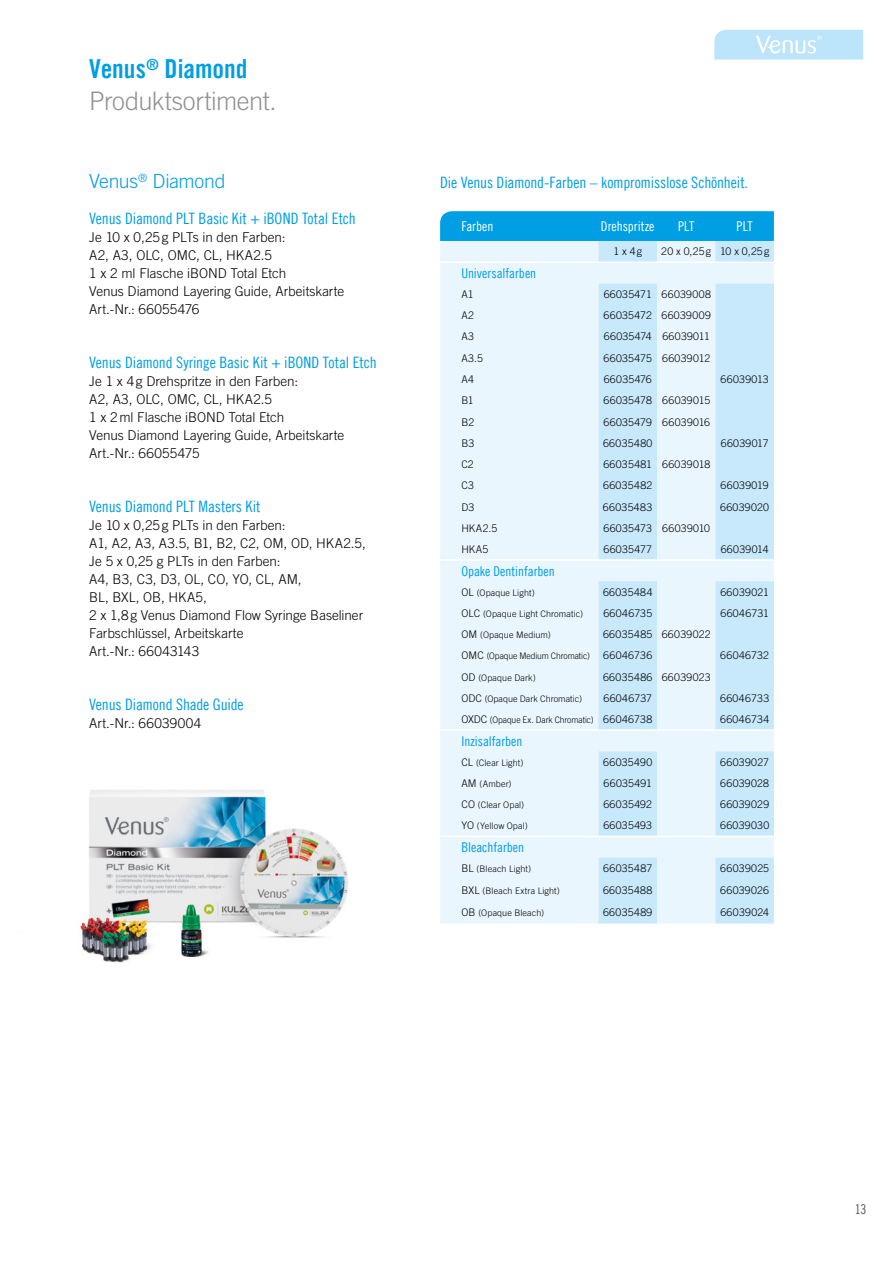
<style>
.page{position:relative;width:893px;height:1263px;background:#fff}
.page>*{position:absolute;margin:0;border:0;box-sizing:border-box;transform-origin:0 0}
.t1{font:26.25px "Trade Gothic LT Com Bd Cn 20";color:#009ee3}
.t2{font:300 25.5px "Trade Gothic LT Com";letter-spacing:-.015em;color:#919292}
.t3{font:300 19.5px "Trade Gothic LT Com";letter-spacing:-.015em;color:#009ee3}
.t4{font:15.75px "Trade Gothic LT Com Cn 18";letter-spacing:-.01em;color:#009ee3}
.t5{font:300 13.5px/18px "Trade Gothic LT Com";letter-spacing:-.005em;color:#000}
.t6{font:13.5px "Trade Gothic LT Com Cn 18";color:#009ee3}
.t7{font:13.5px "Trade Gothic LT Com Cn 18";color:#fff}
.t8{font:300 13.5px "Trade Gothic LT Com";letter-spacing:.025em;color:#000}
.t9{font:13.5px "Trade Gothic LT Com Cn 18";color:#565656}
.t10{font:300 10.5px "Trade Gothic LT Com";letter-spacing:.035em;color:#000}
.t11{font:300 10.5px "Trade Gothic LT Com";letter-spacing:.015em;color:#000}
.t12{font:300 9px "Trade Gothic LT Com";letter-spacing:.01em;color:#000}
.t13{font:300 9px "Trade Gothic LT Com";letter-spacing:.01em;color:#000;scale:.95 1}
.t14{font:300 9px "Trade Gothic LT Com";letter-spacing:-.01em;color:#000;scale:.95 1}
.s1{font-size:10.5px}
</style>
<div class="page">
<img style="left:80px;top:790px;width:268px;height:173px">
<svg style="left:714px;top:30px;width:149px;height:30px;background:#c2e6fa"></svg>
<div style="left:440px;top:211px;width:334px;height:30px;background:#009ee3"></div>
<div style="left:440px;top:241px;width:158px;height:682px;background:#eaf6fe"></div>
<svg style="left:598px;top:241px;width:176px;height:682px;background:#d6edfc"></svg>
<hr style="left:440px;top:559px;width:158px;height:2px;background:#fff">
<hr style="left:598px;top:559px;width:59px;height:2px;background:#fff">
<hr style="left:657px;top:559px;width:58px;height:2px;background:#fff">
<hr style="left:715px;top:559px;width:59px;height:2px;background:#fff">
<hr style="left:440px;top:729px;width:158px;height:2px;background:#fff">
<hr style="left:598px;top:729px;width:59px;height:2px;background:#fff">
<hr style="left:657px;top:729px;width:58px;height:2px;background:#fff">
<hr style="left:715px;top:729px;width:59px;height:2px;background:#fff">
<hr style="left:440px;top:261px;width:158px;height:2px;background:#fff">
<hr style="left:598px;top:261px;width:59px;height:2px;background:#fff">
<hr style="left:657px;top:261px;width:58px;height:2px;background:#fff">
<hr style="left:715px;top:261px;width:59px;height:2px;background:#fff">
<hr style="left:440px;top:836px;width:158px;height:1px;background:#fff">
<hr style="left:598px;top:836px;width:59px;height:1px;background:#fff">
<hr style="left:657px;top:836px;width:58px;height:1px;background:#fff">
<hr style="left:715px;top:836px;width:59px;height:1px;background:#fff">
<h1 class="t1" style="left:89px;top:53px;width:160px">Venus<sup>®</sup> Diamond</h1>
<h2 class="t2" style="left:89px;top:86px;width:189px">Produktsortiment.</h2>
<h3 class="t3" style="left:89px;top:170px;width:138px">Venus<sup>®</sup> Diamond</h3>
<p class="t4" style="left:89px;top:209px;width:268px">Venus Diamond PLT Basic Kit + iBOND Total Etch</p>
<p class="t5" style="left:89px;top:228px;width:257px">Je 10 x 0,25g PLTs in den Farben:<br>A2, A3, OLC, OMC, CL, HKA2.5<br>1 x 2 ml Flasche iBOND Total Etch<br>Venus Diamond Layering Guide, Arbeitskarte<br>Art.-Nr.: 66055476</p>
<p class="t4" style="left:89px;top:353px;width:289px">Venus Diamond Syringe Basic Kit + iBOND Total Etch</p>
<p class="t5" style="left:89px;top:372px;width:257px">Je 1 x 4g Drehspritze in den Farben:<br>A2, A3, OLC, OMC, CL, HKA2.5<br>1 x 2ml Flasche iBOND Total Etch<br>Venus Diamond Layering Guide, Arbeitskarte<br>Art.-Nr.: 66055475</p>
<p class="t4" style="left:89px;top:497px;width:173px">Venus Diamond PLT Masters Kit</p>
<p class="t5" style="left:89px;top:516px;width:278px">Je 10 x 0,25g PLTs in den Farben:<br>A1, A2, A3, A3.5, B1, B2, C2, OM, OD, HKA2.5,<br>Je 5 x 0,25 g PLTs in den Farben:<br>A4, B3, C3, D3, OL, CO, YO, CL, AM,<br>BL, BXL, OB, HKA5,<br>2 x 1,8g Venus Diamond Flow Syringe Baseliner<br>Farbschlüssel, Arbeitskarte<br>Art.-Nr.: 66043143</p>
<p class="t4" style="left:89px;top:695px;width:156px">Venus Diamond Shade Guide</p>
<p class="t8" style="left:89px;top:715px;width:113px">Art.-Nr.: 66039004</p>
<p class="t4" style="left:440px;top:173px;width:310px">Die Venus Diamond-Farben – kompromisslose Schönheit.</p>
<p class="t7" style="left:461px;top:218px;width:34px">Farben</p>
<p class="t7" style="left:601px;top:218px;width:55px">Drehspritze</p>
<p class="t7" style="left:678px;top:218px;width:18px">PLT</p>
<p class="t7" style="left:736px;top:218px;width:18px">PLT</p>
<p class="t10" style="left:613px;top:245px;width:30px">1 x 4g</p>
<p class="t11" style="left:661px;top:245px;width:109px">20 x 0,25g 10 x 0,25g</p>
<p class="t6" style="left:461px;top:265px;width:76px">Universalfarben</p>
<p class="t10" style="left:461px;top:288px;width:14px">A1</p>
<p class="t10" style="left:604px;top:288px;width:109px">66035471 66039008</p>
<p class="t10" style="left:461px;top:309px;width:14px">A2</p>
<p class="t10" style="left:604px;top:309px;width:109px">66035472 66039009</p>
<p class="t10" style="left:461px;top:330px;width:14px">A3</p>
<p class="t10" style="left:604px;top:330px;width:108px">66035474 66039011</p>
<p class="t10" style="left:461px;top:352px;width:23px">A3.5</p>
<p class="t10" style="left:604px;top:352px;width:108px">66035475 66039012</p>
<p class="t10" style="left:461px;top:373px;width:14px">A4</p>
<p class="t10" style="left:604px;top:373px;width:50px">66035476</p>
<p class="t10" style="left:721px;top:373px;width:50px">66039013</p>
<p class="t10" style="left:461px;top:394px;width:14px">B1</p>
<p class="t10" style="left:604px;top:394px;width:108px">66035478 66039015</p>
<p class="t10" style="left:461px;top:416px;width:14px">B2</p>
<p class="t10" style="left:603px;top:416px;width:108px">66035479 66039016</p>
<p class="t10" style="left:461px;top:437px;width:15px">B3</p>
<p class="t10" style="left:603px;top:437px;width:51px">66035480</p>
<p class="t10" style="left:721px;top:437px;width:49px">66039017</p>
<p class="t10" style="left:461px;top:458px;width:14px">C2</p>
<p class="t10" style="left:603px;top:458px;width:108px">66035481 66039018</p>
<p class="t10" style="left:461px;top:479px;width:14px">C3</p>
<p class="t10" style="left:603px;top:479px;width:51px">66035482</p>
<p class="t10" style="left:721px;top:479px;width:50px">66039019</p>
<p class="t10" style="left:461px;top:501px;width:15px">D3</p>
<p class="t10" style="left:603px;top:501px;width:51px">66035483</p>
<p class="t10" style="left:720px;top:501px;width:50px">66039020</p>
<p class="t10" style="left:461px;top:522px;width:38px">HKA2.5</p>
<p class="t10" style="left:603px;top:522px;width:108px">66035473 66039010</p>
<p class="t10" style="left:461px;top:543px;width:29px">HKA5</p>
<p class="t10" style="left:603px;top:543px;width:50px">66035477</p>
<p class="t10" style="left:721px;top:543px;width:49px">66039014</p>
<p class="t6" style="left:461px;top:563px;width:95px">Opake Dentinfarben</p>
<p class="t12" style="left:461px;top:587px;width:75px"><span class="s1">OL</span> (Opaque Light)</p>
<p class="t10" style="left:603px;top:586px;width:51px">66035484</p>
<p class="t10" style="left:720px;top:586px;width:50px">66039021</p>
<p class="t12" style="left:461px;top:608px;width:123px"><span class="s1">OLC</span> (Opaque Light Chromatic)</p>
<p class="t10" style="left:603px;top:607px;width:50px">66046735</p>
<p class="t10" style="left:720px;top:607px;width:50px">66046731</p>
<p class="t12" style="left:461px;top:630px;width:91px"><span class="s1">OM</span> (Opaque Medium)</p>
<p class="t10" style="left:603px;top:628px;width:109px">66035485 66039022</p>
<p class="t14" style="left:461px;top:651px;width:137px"><span class="s1">OMC</span> (Opaque Medium Chromatic)</p>
<p class="t10" style="left:603px;top:649px;width:50px">66046736</p>
<p class="t10" style="left:720px;top:649px;width:50px">66046732</p>
<p class="t12" style="left:461px;top:672px;width:76px"><span class="s1">OD</span> (Opaque Dark)</p>
<p class="t10" style="left:603px;top:671px;width:109px">66035486 66039023</p>
<p class="t12" style="left:461px;top:693px;width:122px"><span class="s1">ODC</span> (Opaque Dark Chromatic)</p>
<p class="t10" style="left:603px;top:692px;width:50px">66046737</p>
<p class="t10" style="left:720px;top:692px;width:51px">66046733</p>
<p class="t13" style="left:461px;top:714px;width:202px"><span class="s1">OXDC</span> (Opaque Ex. Dark Chromatic) <span class="s1">66046738</span></p>
<p class="t10" style="left:720px;top:713px;width:51px">66046734</p>
<p class="t6" style="left:461px;top:733px;width:63px">Inzisalfarben</p>
<p class="t12" style="left:461px;top:757px;width:64px"><span class="s1">CL</span> (Clear Light)</p>
<p class="t10" style="left:603px;top:756px;width:50px">66035490</p>
<p class="t10" style="left:720px;top:756px;width:50px">66039027</p>
<p class="t12" style="left:461px;top:778px;width:52px"><span class="s1">AM</span> (Amber)</p>
<p class="t10" style="left:604px;top:777px;width:50px">66035491</p>
<p class="t10" style="left:720px;top:777px;width:50px">66039028</p>
<p class="t12" style="left:461px;top:800px;width:64px"><span class="s1">CO</span> (Clear Opal)</p>
<p class="t10" style="left:603px;top:798px;width:50px">66035492</p>
<p class="t10" style="left:720px;top:798px;width:51px">66039029</p>
<p class="t12" style="left:461px;top:821px;width:68px"><span class="s1">YO</span> (Yellow Opal)</p>
<p class="t10" style="left:603px;top:819px;width:50px">66035493</p>
<p class="t10" style="left:720px;top:819px;width:51px">66039030</p>
<p class="t6" style="left:461px;top:839px;width:64px">Bleachfarben</p>
<p class="t12" style="left:461px;top:863px;width:71px"><span class="s1">BL</span> (Bleach Light)</p>
<p class="t10" style="left:603px;top:862px;width:51px">66035487</p>
<p class="t10" style="left:720px;top:862px;width:50px">66039025</p>
<p class="t12" style="left:461px;top:885px;width:100px"><span class="s1">BXL</span> (Bleach Extra Light)</p>
<p class="t10" style="left:603px;top:884px;width:51px">66035488</p>
<p class="t10" style="left:720px;top:884px;width:50px">66039026</p>
<p class="t12" style="left:461px;top:908px;width:84px"><span class="s1">OB</span> (Opaque Bleach)</p>
<p class="t10" style="left:603px;top:906px;width:51px">66035489</p>
<p class="t10" style="left:720px;top:906px;width:50px">66039024</p>
<p class="t9" style="left:855px;top:1201px;width:13px">13</p>
</div>
